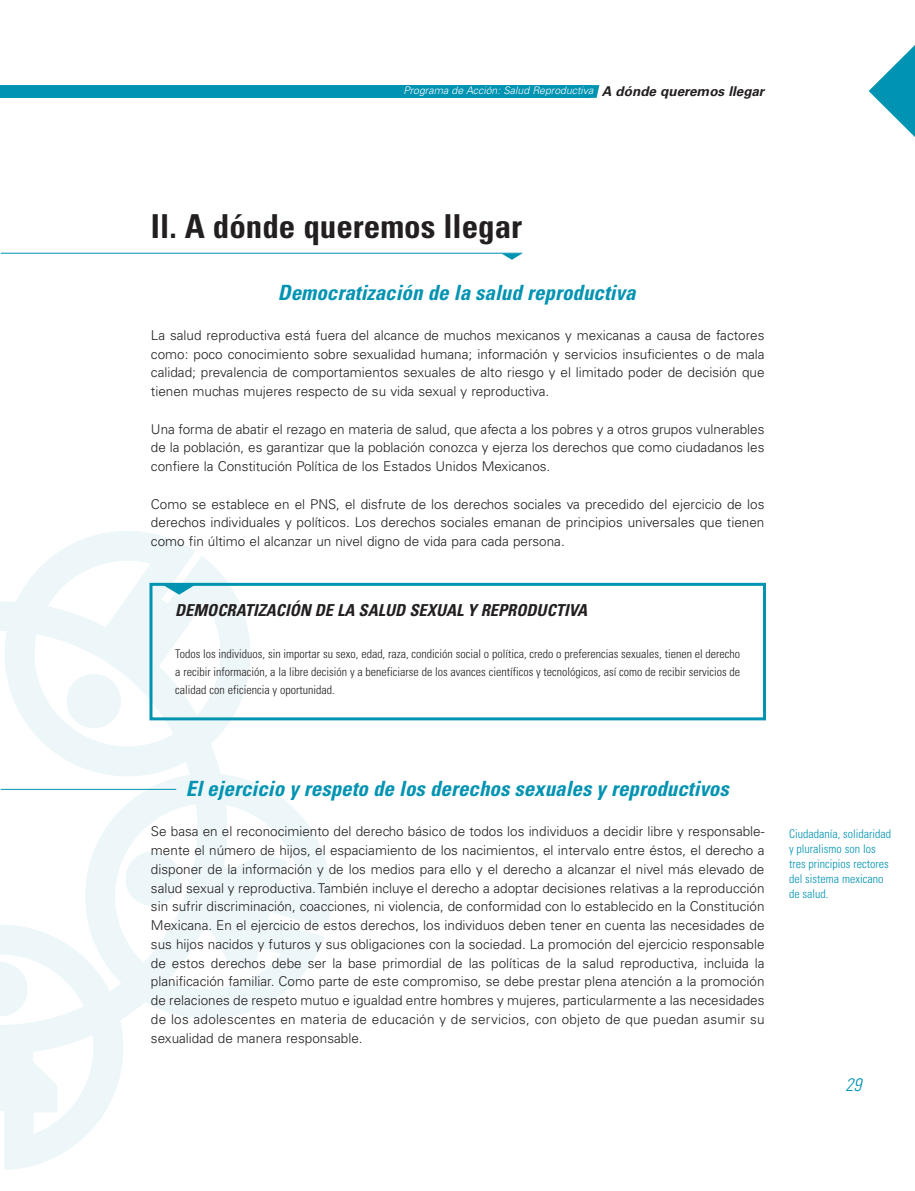
<style>
.page{position:relative;width:915px;height:1191px;background:#fff}
.page>*{position:absolute;margin:0;border:0;box-sizing:border-box;transform-origin:0 0}
.t1{font:700 condensed 33px "Univers";color:#231f20}
.t2{font:italic 700 condensed 21px "Univers";color:#0093b2}
.t3{font:italic 300 condensed 18px "Univers";color:#0093b2}
.t4{font:italic 700 condensed 16.5px "Univers";color:#231f20}
.t5{font:300 13.5px/18.8px "Univers";color:#231f20;text-align:justify}
.t6{font:300 condensed 12px/18px "Univers";color:#231f20;text-align:justify}
.t7{font:300 condensed 12px/15px "Univers";color:#0093b2}
.t8{font:italic 300 10.5px "Univers";color:#fff}
.s1{font-weight:700;font-size:13.5px;color:#231f20}
</style>
<div class="page">
<div style="left:1px;top:85px;width:590px;height:13px;background:#0093b2"></div>
<svg style="left:591px;top:85px;width:8px;height:13px"></svg>
<svg style="left:869px;top:45px;width:46px;height:92px"></svg>
<div style="left:149px;top:583px;width:617px;height:137px;border:3px solid #0093b2"></div>
<svg style="left:502px;top:254px;width:19px;height:6px"></svg>
<hr style="left:1px;top:253px;width:521px;height:1px;background:#0093b2">
<svg style="left:160px;top:583px;width:37px;height:12px"></svg>
<hr style="left:1px;top:789px;width:175px;height:1px;background:#0093b2">
<p class="t8" style="left:404px;top:87px;width:365px">Programa de Acción: Salud Reproductiva <span class="s1">A dónde queremos llegar</span></p>
<h1 class="t1" style="left:151px;top:214px;width:373px">Il. A dónde queremos llegar</h1>
<h2 class="t2" style="left:278px;top:285px;width:363px">Democratización de la salud reproductiva</h2>
<p class="t5" style="left:151px;top:327px;width:615px">La salud reproductiva está fuera del alcance de muchos mexicanos y mexicanas a causa de factores como: poco conocimiento sobre sexualidad humana; información y servicios insuficientes o de mala calidad; prevalencia de comportamientos sexuales de alto riesgo y el limitado poder de decisión que tienen muchas mujeres respecto de su vida sexual y reproductiva.</p>
<p class="t5" style="left:151px;top:421px;width:615px">Una forma de abatir el rezago en materia de salud, que afecta a los pobres y a otros grupos vulnerables de la población, es garantizar que la población conozca y ejerza los derechos que como ciudadanos les confiere la Constitución Política de los Estados Unidos Mexicanos.</p>
<p class="t5" style="left:151px;top:496px;width:615px">Como se establece en el PNS, el disfrute de los derechos sociales va precedido del ejercicio de los derechos individuales y políticos. Los derechos sociales emanan de principios universales que tienen como fin último el alcanzar un nivel digno de vida para cada persona.</p>
<p class="t4" style="left:175px;top:604px;width:414px">DEMOCRATIZACIÓN DE LA SALUD SEXUAL Y REPRODUCTIVA</p>
<p class="t6" style="left:175px;top:646px;width:567px">Todos los individuos, sin importar su sexo, edad, raza, condición social o política, credo o preferencias sexuales, tienen el derecho a recibir información, a la libre decisión y a beneficiarse de los avances científicos y tecnológicos, así como de recibir servicios de calidad con eficiencia y oportunidad.</p>
<h2 class="t2" style="left:186px;top:781px;width:549px">Elejercicio y respeto de los derechos sexuales y reproductivos</h2>
<p class="t5" style="left:151px;top:823px;width:615px">Se basa en el reconocimiento del derecho básico de todos los individuos a decidir libre y responsable&shy;mente el número de hijos, el espaciamiento de los nacimientos, el intervalo entre éstos, el derecho a disponer de la información y de los medios para ello y el derecho a alcanzar el nivel más elevado de salud sexual y reproductiva. También incluye el derecho a adoptar decisiones relativas a la reproducción sin sufrir discriminación, coacciones, ni violencia, de conformidad con lo establecido en la Constitución Mexicana. En el ejercicio de estos derechos, los individuos deben tener en cuenta las necesidades de sus hijos nacidos y futuros y sus obligaciones con la sociedad. La promoción del ejercicio responsable de estos derechos debe ser la base primordial de las políticas de la salud reproductiva, incluida la planificación familiar. Como parte de este compromiso, se debe prestar plena atención a la promoción de relaciones de respeto mutuo e igualdad entre hombres y mujeres, particularmente a las necesidades de los adolescentes en materia de educación y de servicios, con objeto de que puedan asumir su sexualidad de manera responsable.</p>
<p class="t7" style="left:789px;top:827px;width:104px">Ciudadanía, solidaridad y pluralismo son los tres principios rectores del sistema mexicano de salud.</p>
<h3 class="t3" style="left:845px;top:1078px;width:21px">29</h3>
</div>
